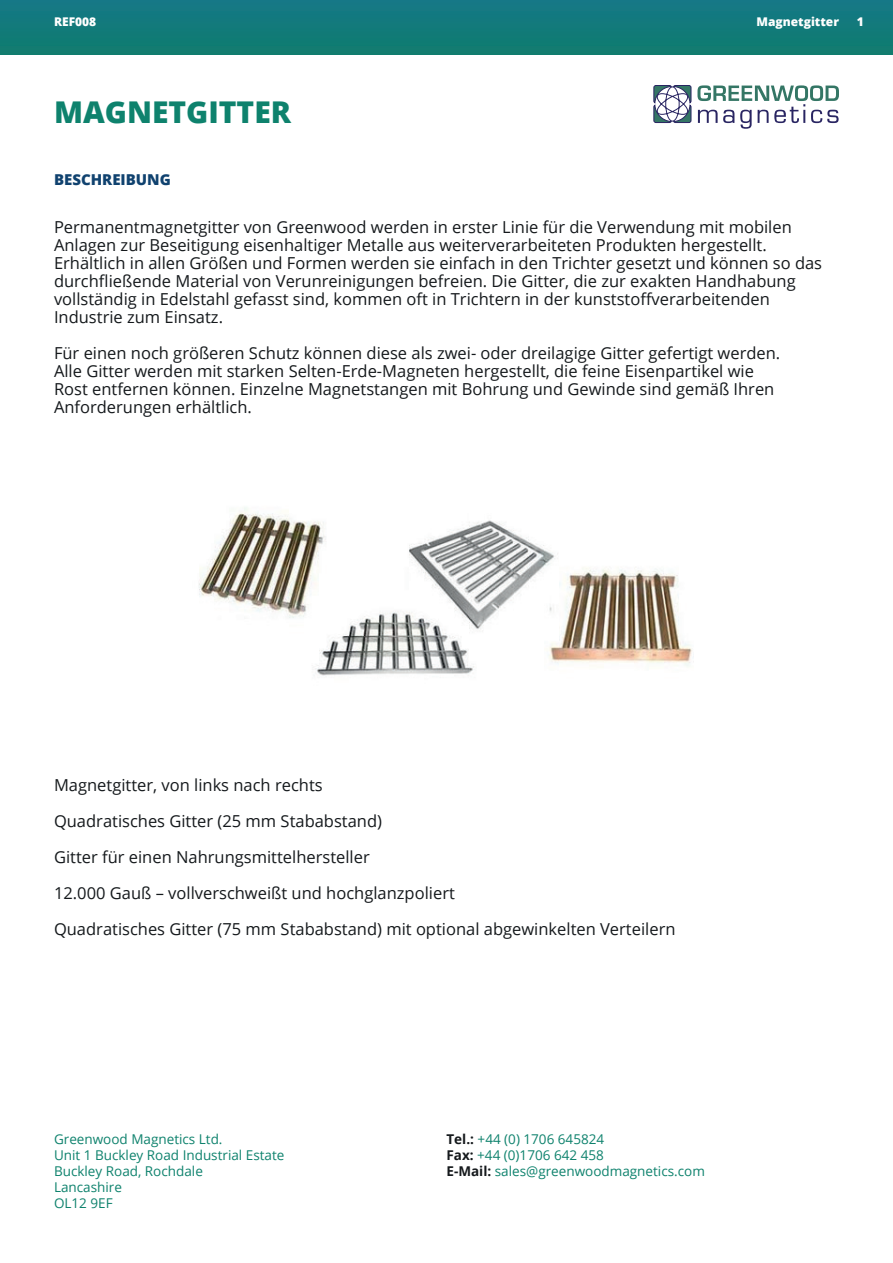
<style>
.page{position:relative;width:893px;height:1263px;background:#fff}
.page>*{position:absolute;margin:0;border:0;box-sizing:border-box;transform-origin:0 0}
.t1{font:800 30px "Open Sans";color:#0e826d}
.t2{font:16.5px/18px "Open Sans";color:#15191c}
.t3{font:800 15px "Open Sans";color:#10426f}
.t4{font:13.5px/16.2px "Open Sans";color:#0e826d}
.t5{font:800 12px "Open Sans";color:#fff}
.s1{font-weight:700;color:#15191c}
</style>
<div class="page">
<svg style="left:653px;top:85px;width:186px;height:44px"></svg>
<img style="left:199px;top:507px;width:495px;height:169px">
<div style="left:0;top:0;width:893px;height:54px;background:#127a7a"></div>
<p class="t5" style="left:54px;top:13px;width:44px">REF008</p>
<p class="t5" style="left:756px;top:13px;width:84px">Magnetgitter</p>
<p class="t5" style="left:857px;top:13px;width:9px">1</p>
<h1 class="t1" style="left:54px;top:89px;width:239px">MAGNETGITTER</h1>
<p class="t3" style="left:54px;top:168px;width:118px">BESCHREIBUNG</p>
<p class="t2" style="left:54px;top:218px;width:770px">Permanentmagnetgitter von Greenwood werden in erster Linie für die Verwendung mit mobilen Anlagen zur Beseitigung eisenhaltiger Metalle aus weiterverarbeiteten Produkten hergestellt.<br>Erhältlich in allen Größen und Formen werden sie einfach in den Trichter gesetzt und können so das durchfließende Material von Verunreinigungen befreien. Die Gitter, die zur exakten Handhabung vollständig in Edelstahl gefasst sind, kommen oft in Trichtern in der kunststoffverarbeitenden Industrie zum Einsatz.</p>
<p class="t2" style="left:54px;top:344px;width:728px">Für einen noch größeren Schutz können diese als zwei- oder dreilagige Gitter gefertigt werden.<br>Alle Gitter werden mit starken Selten-Erde-Magneten hergestellt, die feine Eisenpartikel wie Rost entfernen können. Einzelne Magnetstangen mit Bohrung und Gewinde sind gemäß Ihren Anforderungen erhältlich.</p>
<p class="t2" style="left:54px;top:766px;width:623px;line-height:36px">Magnetgitter, von links nach rechts<br>Quadratisches Gitter (25 mm Stababstand)<br>Gitter für einen Nahrungsmittelhersteller<br>12.000 Gauß – vollverschweißt und hochglanzpoliert<br>Quadratisches Gitter (75 mm Stababstand) mit optional abgewinkelten Verteilern</p>
<p class="t4" style="left:54px;top:1130px;width:232px">Greenwood Magnetics Ltd.<br>Unit 1 Buckley Road Industrial Estate<br>Buckley Road, Rochdale<br>Lancashire<br>OL12 9EF</p>
<p class="t4" style="left:446px;top:1130px;width:260px"><span class="s1">Tel.:</span> +44 (0) 1706 645824<br><span class="s1">Fax:</span> +44 (0)1706 642 458<br><span class="s1">E-Mail:</span> sales@greenwoodmagnetics.com</p>
</div>
